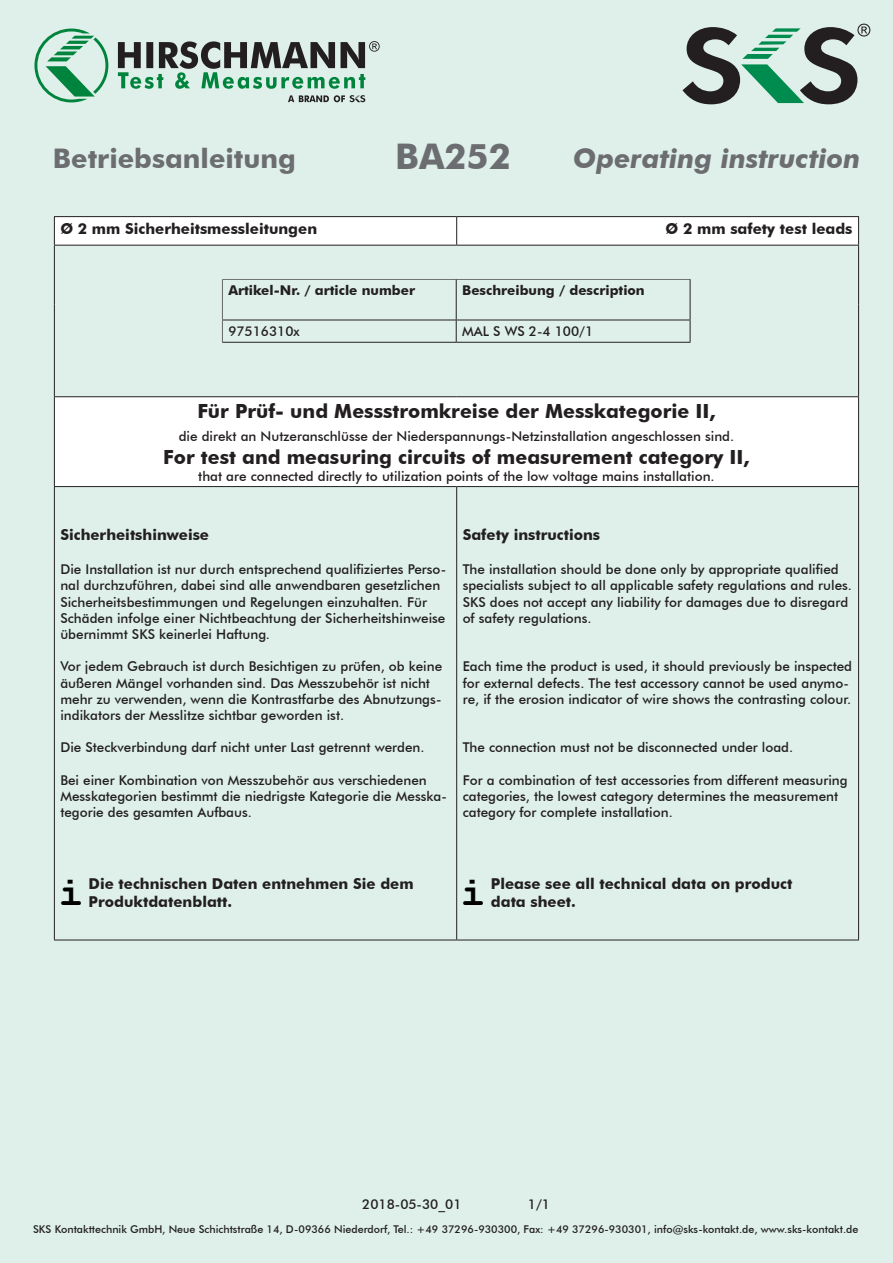
<style>
.page{position:relative;width:893px;height:1263px;background:#def0e9}
.page>*{position:absolute;margin:0;border:0;box-sizing:border-box;transform-origin:0 0}
.t1{font:700 41.4px "Courier New";color:#000001}
.t2{font:700 35.25px "Futura BT";color:#6c6d70}
.t3{font:italic 700 27px "Futura BT";color:#6c6d70}
.t4{font:700 27px "Futura BT";color:#6c6d70}
.t5{font:700 19.5px "Futura BT";color:#231f20}
.t6{font:700 15px/18px "Futura BT";color:#231f20}
.t7{font:500 13.5px/16.2px "Futura BT";color:#231f20}
.t8{font:700 13.5px "Futura BT";color:#231f20}
.t9{font:500 10.65px "Futura BT";color:#231f20}
</style>
<div class="page">
<svg style="left:55px;top:217px;width:803px;height:269px"></svg>
<hr style="left:54px;top:216px;width:403px;height:1px;background:#231f20">
<svg style="left:54px;top:217px;width:1px;height:28px"></svg>
<hr style="left:457px;top:216px;width:402px;height:1px;background:#231f20">
<svg style="left:456px;top:217px;width:1px;height:28px"></svg>
<svg style="left:858px;top:217px;width:1px;height:28px"></svg>
<hr style="left:858px;top:246px;width:1px;height:59px;background:#231f20">
<hr style="left:858px;top:305px;width:1px;height:91px;background:#231f20">
<hr style="left:54px;top:397px;width:1px;height:89px;background:#231f20">
<hr style="left:858px;top:397px;width:1px;height:89px;background:#231f20">
<hr style="left:54px;top:486px;width:403px;height:1px;background:#231f20">
<hr style="left:54px;top:487px;width:1px;height:453px;background:#231f20">
<hr style="left:457px;top:486px;width:402px;height:1px;background:#231f20">
<hr style="left:456px;top:487px;width:1px;height:453px;background:#231f20">
<hr style="left:858px;top:487px;width:1px;height:453px;background:#231f20">
<hr style="left:54px;top:940px;width:403px;height:1px;background:#231f20">
<hr style="left:457px;top:940px;width:402px;height:1px;background:#231f20">
<hr style="left:54px;top:245px;width:403px;height:1px;background:#231f20">
<hr style="left:54px;top:246px;width:1px;height:59px;background:#231f20">
<hr style="left:457px;top:245px;width:402px;height:1px;background:#231f20">
<hr style="left:54px;top:305px;width:1px;height:91px;background:#231f20">
<hr style="left:54px;top:396px;width:403px;height:1px;background:#231f20">
<hr style="left:457px;top:396px;width:402px;height:1px;background:#231f20">
<svg style="left:34px;top:29px;width:74px;height:73px"></svg>
<svg style="left:288px;top:95px;width:77px;height:7px"></svg>
<svg style="left:118px;top:41px;width:262px;height:48px"></svg>
<svg style="left:682px;top:24px;width:188px;height:80px"></svg>
<hr style="left:456px;top:279px;width:1px;height:41px;background:#231f20">
<hr style="left:690px;top:279px;width:1px;height:41px;background:#231f20">
<hr style="left:222px;top:320px;width:234px;height:1px;background:#231f20">
<hr style="left:456px;top:320px;width:234px;height:1px;background:#231f20">
<svg style="left:456px;top:320px;width:1px;height:22px"></svg>
<svg style="left:690px;top:320px;width:1px;height:22px"></svg>
<hr style="left:222px;top:342px;width:234px;height:1px;background:#231f20">
<hr style="left:456px;top:342px;width:234px;height:1px;background:#231f20">
<div style="left:222px;top:278px;width:472px;height:94px;border:1px solid #def0e9"></div>
<h3 class="t4" style="left:53px;top:142px;width:245px">Betriebsanleitung</h3>
<h2 class="t2" style="left:395px;top:135px;width:117px">BA252</h2>
<h3 class="t3" style="left:573px;top:142px;width:289px">Operating instruction</h3>
<p class="t6" style="left:60px;top:220px;width:258px">Ø 2 mm Sicherheitsmessleitungen</p>
<p class="t6" style="left:666px;top:220px;width:188px">Ø 2 mm safety test leads</p>
<p class="t8" style="left:228px;top:282px;width:188px">Artikel-Nr. / article number</p>
<p class="t8" style="left:462px;top:282px;width:184px">Beschreibung / description</p>
<p class="t7" style="left:228px;top:323px;width:73px">97516310x</p>
<p class="t7" style="left:462px;top:323px;width:132px">MAL S WS 2-4 100/1</p>
<h3 class="t5" style="left:197px;top:399px;width:520px">Für Prüf- und Messstromkreise der Messkategorie II,</h3>
<p class="t7" style="left:179px;top:428px;width:557px">die direkt an Nutzeranschlüsse der Niederspannungs-Netzinstallation angeschlossen sind.</p>
<h3 class="t5" style="left:163px;top:446px;width:588px">For test and measuring circuits of measurement category II,</h3>
<p class="t7" style="left:198px;top:468px;width:518px">that are connected directly to utilization points of the low voltage mains installation.</p>
<p class="t6" style="left:60px;top:525px;width:150px">Sicherheitshinweise</p>
<p class="t7" style="left:60px;top:561px;width:387px">Die Installation ist nur durch entsprechend qualifiziertes Perso&shy;nal durchzuführen, dabei sind alle anwendbaren gesetzlichen Sicherheitsbestimmungen und Regelungen einzuhalten. Für Schäden infolge einer Nichtbeachtung der Sicherheitshinweise übernimmt SKS keinerlei Haftung.</p>
<p class="t7" style="left:60px;top:658px;width:383px">Vor jedem Gebrauch ist durch Besichtigen zu prüfen, ob keine äußeren Mängel vorhanden sind. Das Messzubehör ist nicht mehr zu verwenden, wenn die Kontrastfarbe des Abnutzungs&shy;indikators der Messlitze sichtbar geworden ist.</p>
<p class="t7" style="left:60px;top:739px;width:366px">Die Steckverbindung darf nicht unter Last getrennt werden.</p>
<p class="t7" style="left:60px;top:772px;width:388px">Bei einer Kombination von Messzubehör aus verschiedenen<br>Messkategorien bestimmt die niedrigste Kategorie die Messka&shy;tegorie des gesamten Aufbaus.</p>
<p class="t6" style="left:463px;top:525px;width:139px">Safety instructions</p>
<p class="t7" style="left:463px;top:561px;width:391px">The installation should be done only by appropriate qualified specialists subject to all applicable safety regulations and rules.<br>SKS does not accept any liability for damages due to disregard of safety regulations.</p>
<p class="t7" style="left:463px;top:658px;width:391px">Each time the product is used, it should previously be inspected for external defects. The test accessory cannot be used anymo&shy;re, if the erosion indicator of wire shows the contrasting colour.</p>
<p class="t7" style="left:463px;top:739px;width:332px">The connection must not be disconnected under load.</p>
<p class="t7" style="left:463px;top:772px;width:387px">For a combination of test accessories from different measuring categories, the lowest category determines the measurement category for complete installation.</p>
<p class="t6" style="left:89px;top:875px;width:327px">Die technischen Daten entnehmen Sie dem<br>Produktdatenblatt.</p>
<h1 class="t1" style="left:59px;top:866px;width:26px">i</h1>
<h1 class="t1" style="left:461px;top:866px;width:26px">i</h1>
<p class="t6" style="left:491px;top:875px;width:303px">Please see all technical data on product data sheet.</p>
<p class="t7" style="left:362px;top:1196px;width:101px">2018-05-30_01</p>
<p class="t7" style="left:528px;top:1196px;width:24px">1/1</p>
<p class="t9" style="left:33px;top:1223px;width:827px">SKS Kontakttechnik GmbH, Neue Schichtstraße 14, D-09366 Niederdorf, Tel.: +49 37296-930300, Fax: +49 37296-930301, info@sks-kontakt.de, www.sks-kontakt.de</p>
</div>
